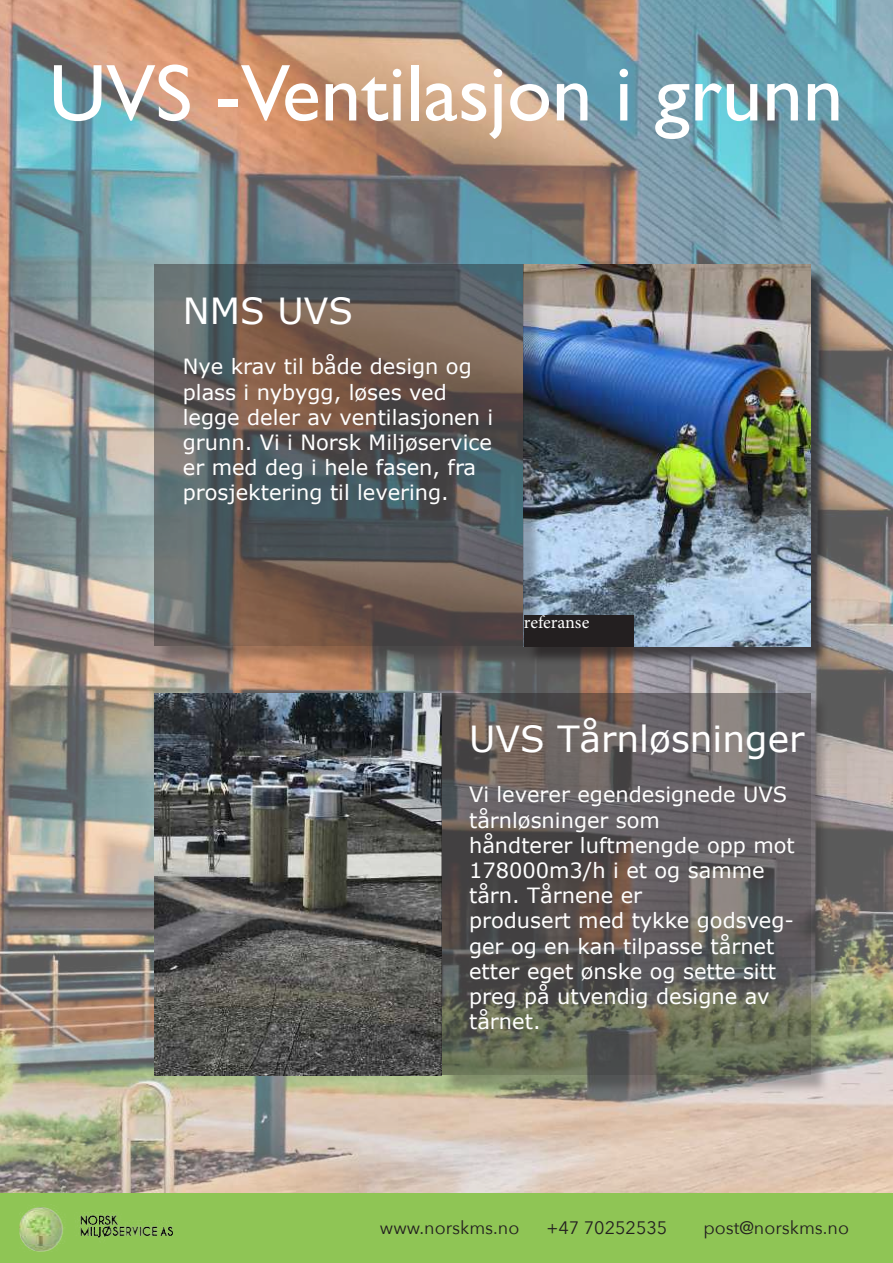
<style>
.page{position:relative;width:893px;height:1263px;background:#fff}
.page>*{position:absolute;margin:0;border:0;box-sizing:border-box;transform-origin:0 0}
.t1{font:81px "Gill Sans";color:#fff}
.t2{font:36px "Verdana";color:#fff}
.t3{font:21px/25.2px "Verdana";color:#fff}
.t4{font:18px "Avenir Next";color:#231f20}
.t5{font:18px "Minion Pro";letter-spacing:-.005em;color:#fff}
</style>
<div class="page">
<img style="left:0;top:0;width:893px;height:1194px">
<div style="left:0;top:1194px;width:893px;height:69px;background:#8fc555"></div>
<img style="left:20px;top:1205px;width:152px;height:47px">
<div style="left:526px;top:267px;width:303px;height:398px;background:#231f20;opacity:.75"></div>
<img style="left:524px;top:265px;width:286px;height:381px">
<div style="left:157px;top:267px;width:386px;height:398px;background:#231f20;opacity:.75"></div>
<svg style="left:155px;top:265px;width:369px;height:381px;background:#605b57"></svg>
<img style="left:155px;top:694px;width:286px;height:381px">
<div style="left:443px;top:696px;width:386px;height:398px;background:#231f20;opacity:.75"></div>
<svg style="left:441px;top:694px;width:369px;height:381px;background:#605d59"></svg>
<div style="left:524px;top:615px;width:110px;height:31px;background:#231f20"></div>
<h1 class="t1" style="left:49px;top:45px;width:796px">UVS -Ventilasjon i grunn</h1>
<h2 class="t2" style="left:183px;top:288px;width:172px">NMS UVS</h2>
<p class="t3" style="left:183px;top:354px;width:312px">Nye krav til både design og plass i nybygg, løses ved legge deler av ventilasjonen i grunn. Vi i Norsk Miljøservice er med deg i hele fasen, fra prosjektering til levering.</p>
<p class="t5" style="left:524px;top:610px;width:67px">referanse</p>
<h2 class="t2" style="left:469px;top:716px;width:337px">UVS Tårnløsninger</h2>
<p class="t3" style="left:469px;top:782px;width:327px">Vi leverer egendesignede UVS tårnløsninger som<br>håndterer luftmengde opp mot<br>178000m3/h i et og samme tårn. Tårnene er<br>produsert med tykke godsveg&shy;ger og en kan tilpasse tårnet etter eget ønske og sette sitt preg på utvendig designe av tårnet.</p>
<p class="t4" style="left:380px;top:1213px;width:141px">www.norskms.no</p>
<p class="t4" style="left:546px;top:1213px;width:122px">+47 70252535</p>
<p class="t4" style="left:703px;top:1213px;width:147px">post@norskms.no</p>
</div>
